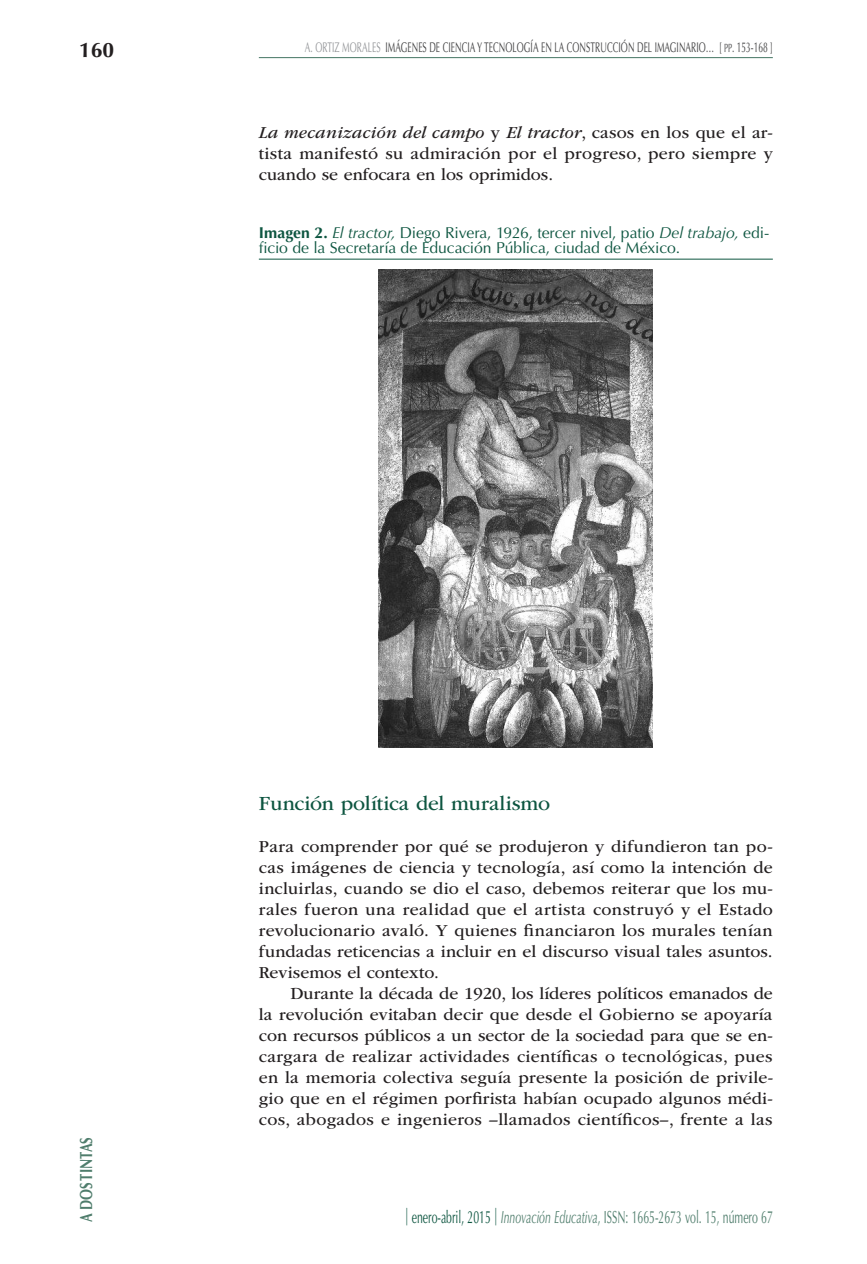
<style>
.page{position:relative;width:867px;height:1264px;background:#fff}
.page>*{position:absolute;margin:0;border:0;box-sizing:border-box;transform-origin:0 0}
.t1{font:21px "ITC Garamond Std";color:#0d5540}
.t2{font:700 21px "Optima LT Std";color:#231f20}
.t3{font:17.5px/21px "ITC Garamond Std";letter-spacing:.015em;color:#231f20;text-align:justify}
.t4{font:17.5px "Optima LT Std";color:#4f7d6c;scale:.6 1}
.t5{font:700 17.5px "Optima LT Std";letter-spacing:-.005em;color:#4f7d6c;scale:.75 1}
.t6{font:15.75px/15.8px "Optima LT Std";letter-spacing:-.005em;color:#0d5540}
.t7{font:14px "Optima LT Std";letter-spacing:.01em;color:#3e3e3f;scale:.6 1}
.s1{color:#939598}
.s2{font-family:"Optima LT Std SC850";font-size:11.9px}
.s3{font-style:italic}
.s4{font-weight:700}
.s5{color:#0d5540}
</style>
<div class="page">
<hr style="left:259px;top:57px;width:513px;height:1px;background:#447563">
<hr style="left:259px;top:259px;width:513px;height:1px;background:#0d5540">
<img style="left:379px;top:269px;width:274px;height:478px">
<p class="t2" style="left:79px;top:37px;width:37px">160</p>
<p class="t7" style="left:305px;top:39px;width:781px"><span class="s1">A. ORTIZ MORALES</span> IMÁGENES DE CIENCIA Y TECNOLOGÍA EN LA CONSTRUCCIÓN DEL IMAGINARIO… [ <span class="s2">pp</span>. 153-168 ]</p>
<p class="t3" style="left:259px;top:122px;width:515px"><span class="s3">La mecanización del campo</span> y <span class="s3">El tractor</span>, casos en los que el ar&shy;tista manifestó su admiración por el progreso, pero siempre y cuando se enfocara en los oprimidos.</p>
<p class="t6" style="left:259px;top:225px;width:512px"><span class="s4">Imagen 2.</span> <span class="s3">El tractor,</span> Diego Rivera, 1926, tercer nivel, patio <span class="s3">Del trabajo,</span> edi&shy;ficio de la Secretaría de Educación Pública, ciudad de México.</p>
<p class="t5" style="left:76px;top:1222px;width:115px;rotate:-90deg">A DOS TINTAS</p>
<p class="t1" style="left:259px;top:792px;width:293px">Función política del muralismo</p>
<p class="t3" style="left:259px;top:836px;width:515px">Para comprender por qué se produjeron y difundieron tan po&shy;cas imágenes de ciencia y tecnología, así como la intención de incluirlas, cuando se dio el caso, debemos reiterar que los mu&shy;rales fueron una realidad que el artista construyó y el Estado revolucionario avaló. Y quienes financiaron los murales tenían fundadas reticencias a incluir en el discurso visual tales asuntos.<br>Revisemos el contexto.</p>
<p class="t3" style="left:259px;top:983px;width:516px;text-indent:32px">Durante la década de 1920, los líderes políticos emanados de la revolución evitaban decir que desde el Gobierno se apoyaría con recursos públicos a un sector de la sociedad para que se en&shy;cargara de realizar actividades científicas o tecnológicas, pues en la memoria colectiva seguía presente la posición de privile&shy;gio que en el régimen porfirista habían ocupado algunos médi&shy;cos, abogados e ingenieros –llamados científicos–, frente a las</p>
<p class="t4" style="left:405px;top:1206px;width:614px"><span class="s5">| enero-abril, 2015 |</span> <span class="s3">Innovación Educativa</span>, ISSN: 1665-2673 vol. 15, número 67</p>
</div>
